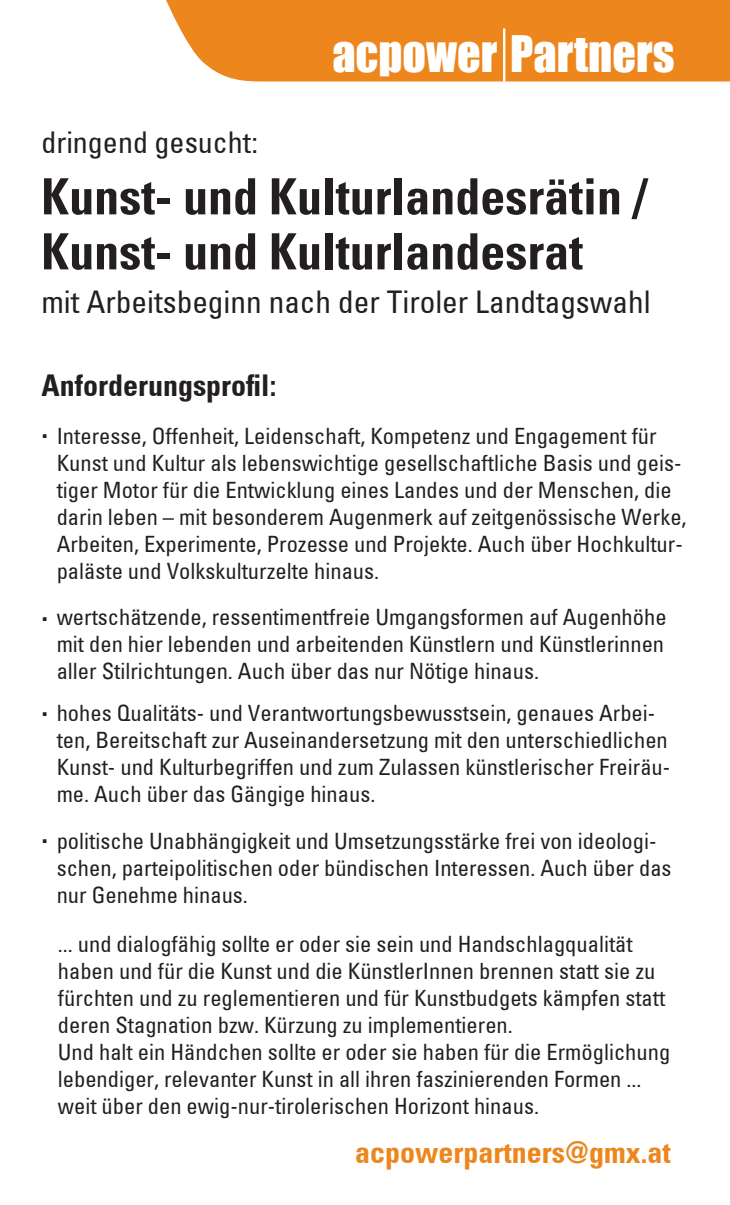
<style>
.page{position:relative;width:730px;height:1205px;background:#fff}
.page>*{position:absolute;margin:0;border:0;box-sizing:border-box;transform-origin:0 0}
.t1{font:700 condensed 50px/55px "Univers";color:#231f20}
.t2{font:46.25px "Impact";color:#fff}
.t3{font:condensed 31.25px "Univers";color:#231f20}
.t4{font:700 condensed 30px "Univers";color:#231f20}
.t5{font:700 condensed 30px "Univers";color:#ed861d}
.t6{font:condensed 30px "Univers";color:#231f20}
.t7{font:condensed 22.5px/27px "Univers";color:#231f20}
</style>
<div class="page">
<div style="left:166px;top:0;width:564px;height:82px;background:#ed861d"></div>
<hr style="left:503px;top:28px;width:2px;height:54px;background:#fff">
<h3 class="t6" style="left:41px;top:123px;width:218px">dringend gesucht:</h3>
<h2 class="t2" style="left:332px;top:18px;width:344px">acpower Partners</h2>
<h1 class="t1" style="left:41px;top:168px;width:607px">Kunst- und Kulturlandesrätin /<br>Kunst- und Kulturlandesrat</h1>
<h3 class="t3" style="left:41px;top:282px;width:611px">mit Arbeitsbeginn nach der Tiroler Landtagswahl</h3>
<h3 class="t4" style="left:41px;top:366px;width:236px">Anforderungsprofil:</h3>
<p class="t7" style="left:57px;top:422px;width:631px">Interesse, Offenheit, Leidenschaft, Kompetenz und Engagement für Kunst und Kultur als lebenswichtige gesellschaftliche Basis und geis&shy;tiger Motor für die Entwicklung eines Landes und der Menschen, die darin leben – mit besonderem Augenmerk auf zeitgenössische Werke, Arbeiten, Experimente, Prozesse und Projekte. Auch über Hochkultur&shy;paläste und Volkskulturzelte hinaus.</p>
<p class="t7" style="left:57px;top:603px;width:611px;text-align:justify">wertschätzende, ressentimentfreie Umgangsformen auf Augenhöhe mit den hier lebenden und arbeitenden Künstlern und Künstlerinnen aller Stilrichtungen. Auch über das nur Nötige hinaus.</p>
<p class="t7" style="left:57px;top:699px;width:615px">hohes Qualitäts- und Verantwortungsbewusstsein, genaues Arbei&shy;ten, Bereitschaft zur Auseinandersetzung mit den unterschiedlichen Kunst- und Kulturbegriffen und zum Zulassen künstlerischer Freiräu&shy;me. Auch über das Gängige hinaus.</p>
<p class="t7" style="left:57px;top:827px;width:616px">politische Unabhängigkeit und Umsetzungsstärke frei von ideologi&shy;schen, parteipolitischen oder bündischen Interessen. Auch über das nur Genehme hinaus.</p>
<p class="t7" style="left:58px;top:930px;width:614px">... und dialogfähig sollte er oder sie sein und Handschlagqualität haben und für die Kunst und die KünstlerInnen brennen statt sie zu fürchten und zu reglementieren und für Kunstbudgets kämpfen statt deren Stagnation bzw. Kürzung zu implementieren.<br>Und halt ein Händchen sollte er oder sie haben für die Ermöglichung lebendiger, relevanter Kunst in all ihren faszinierenden Formen ... weit über den ewig-nur-tirolerischen Horizont hinaus.</p>
<h3 class="t5" style="left:355px;top:1134px;width:317px">acpowerpartners@gmx.at</h3>
<h3 class="t4" style="left:41px;top:409px;width:8px">.</h3>
<h3 class="t4" style="left:41px;top:591px;width:8px">.</h3>
<h3 class="t4" style="left:41px;top:687px;width:8px">.</h3>
<h3 class="t4" style="left:41px;top:814px;width:8px">.</h3>
</div>
